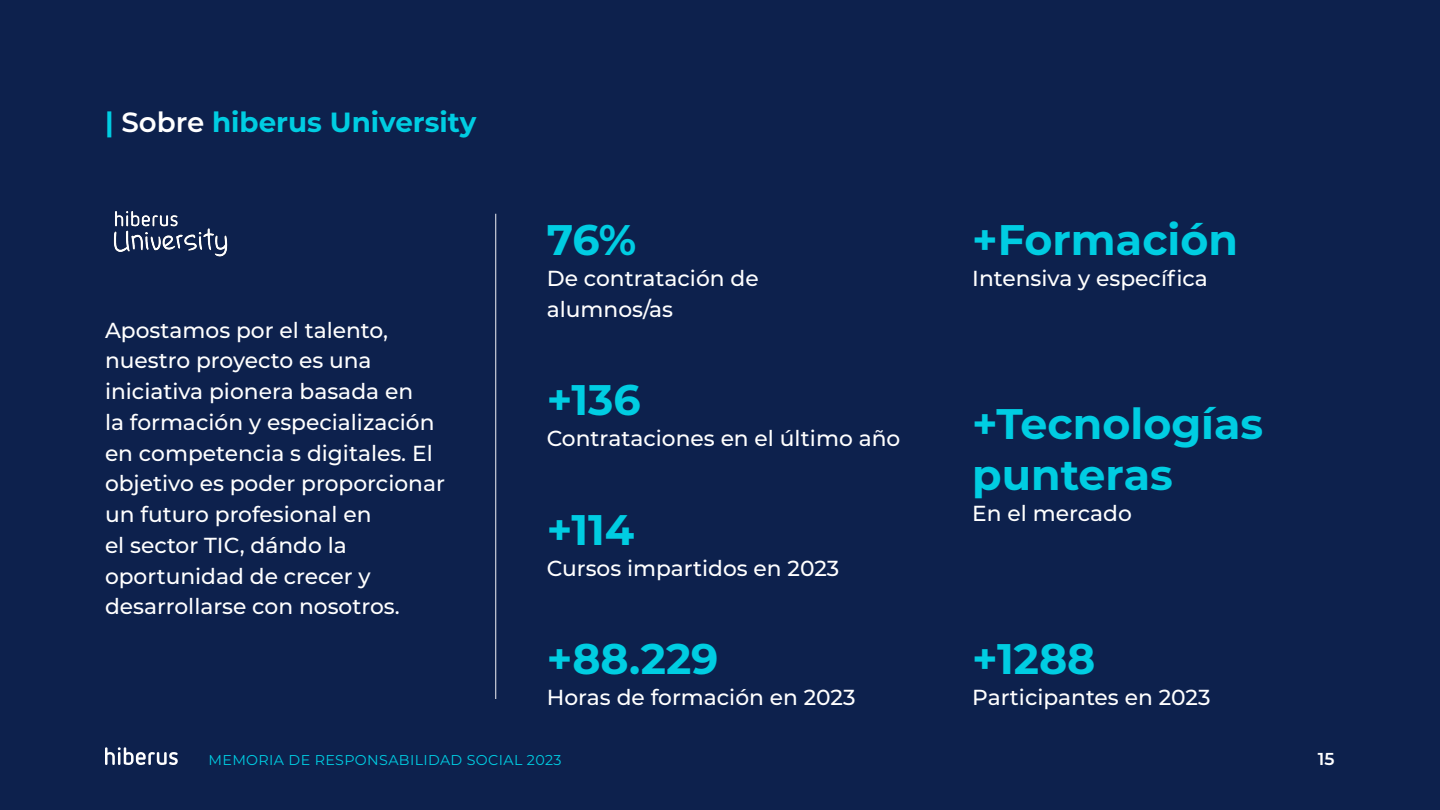
<style>
.page{position:relative;width:1440px;height:810px;background:#0d214d}
.page>*{position:absolute;margin:0;border:0;box-sizing:border-box;transform-origin:0 0}
.t1{font:700 42.75px/51.3px "Montserrat";color:#00cde2}
.t2{font:700 27.75px "Montserrat";color:#00cde2}
.t3{font:500 21.75px/30.8px "Montserrat";color:#fff}
.t4{font:600 17.25px "Montserrat";color:#fff}
.t5{font:14.25px "Montserrat";letter-spacing:.025em;color:#00cde2}
.s1{font-weight:600;color:#fff}
</style>
<div class="page">
<hr style="left:495px;top:214px;width:1px;height:485px;background:#f2f2f7">
<svg style="left:105px;top:747px;width:73px;height:18px"></svg>
<img style="left:113px;top:211px;width:115px;height:46px">
<p class="t2" style="left:105px;top:102px;width:373px">| <span class="s1">Sobre</span> hiberus University</p>
<p class="t3" style="left:105px;top:314px;width:341px">Apostamos por el talento, nuestro proyecto es una iniciativa pionera basada en<br>la formación y especialización en competencia s digitales. El objetivo es poder proporcionar un futuro profesional en<br>el sector TIC, dándo la oportunidad de crecer y desarrollarse con nosotros.</p>
<h1 class="t1" style="left:547px;top:212px;width:91px">76%</h1>
<p class="t3" style="left:547px;top:262px;width:213px">De contratación de alumnos/as</p>
<h1 class="t1" style="left:547px;top:372px;width:96px">+136</h1>
<p class="t3" style="left:547px;top:422px;width:355px">Contrataciones en el último año</p>
<h1 class="t1" style="left:547px;top:502px;width:89px">+114</h1>
<p class="t3" style="left:547px;top:552px;width:294px">Cursos impartidos en 2023</p>
<h1 class="t1" style="left:547px;top:631px;width:173px">+88.229</h1>
<p class="t3" style="left:547px;top:681px;width:310px">Horas de formación en 2023</p>
<h1 class="t1" style="left:972px;top:212px;width:267px">+Formación</h1>
<p class="t3" style="left:972px;top:262px;width:237px">Intensiva y específica</p>
<h1 class="t1" style="left:972px;top:396px;width:292px">+Tecnologías punteras</h1>
<p class="t3" style="left:972px;top:497px;width:161px">En el mercado</p>
<h1 class="t1" style="left:972px;top:631px;width:125px">+1288</h1>
<p class="t3" style="left:972px;top:681px;width:240px">Participantes en 2023</p>
<p class="t5" style="left:208px;top:750px;width:355px">MEMORIA DE RESPONSABILIDAD SOCIAL 2023</p>
<p class="t4" style="left:1318px;top:747px;width:18px">15</p>
</div>
